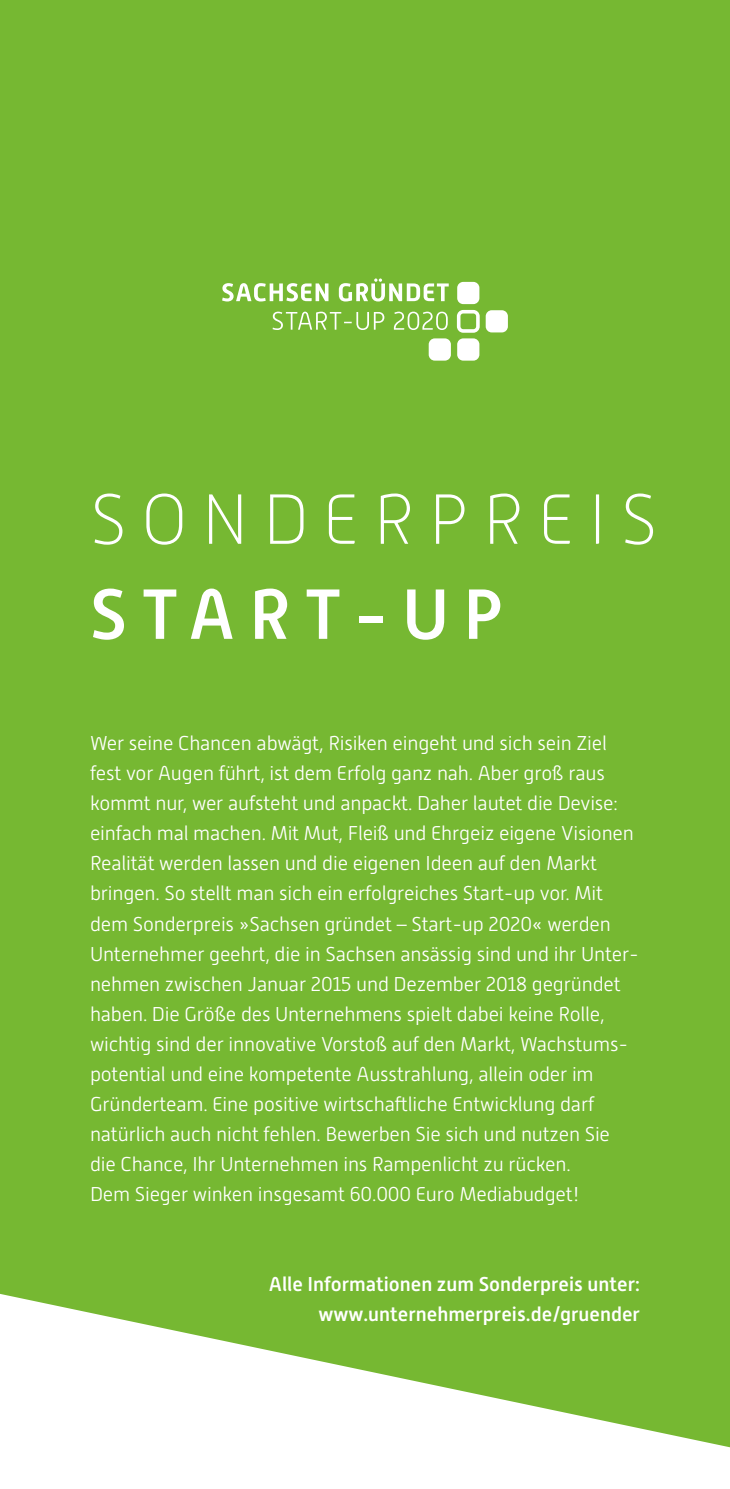
<style>
.page{position:relative;width:730px;height:1489px;background:#fff}
.page>*{position:absolute;margin:0;border:0;box-sizing:border-box;transform-origin:0 0}
.t1{font:100 70.75px "Alwyn New";letter-spacing:.2em;color:#fff}
.t2{font:500 70.75px "Alwyn New";letter-spacing:.2em;color:#fff}
.t3{font:300 20px/30px "Alwyn New";letter-spacing:-.01em;color:#fff}
.t4{font:500 20px/30px "Alwyn New";color:#fff;text-align:right}
</style>
<div class="page">
<div style="left:0;top:0;width:730px;height:1447px;background:#76b832"></div>
<svg style="left:457px;top:310px;width:23px;height:23px"></svg>
<div style="left:486px;top:310px;width:22px;height:22px;background:#fff;border-radius:6px"></div>
<div style="left:457px;top:338px;width:22px;height:22px;background:#fff;border-radius:6px"></div>
<div style="left:429px;top:338px;width:22px;height:22px;background:#fff;border-radius:6px"></div>
<div style="left:457px;top:282px;width:22px;height:22px;background:#fff;border-radius:6px"></div>
<svg style="left:273px;top:311px;width:175px;height:19px;background:#93c75e"></svg>
<svg style="left:222px;top:278px;width:227px;height:23px"></svg>
<h1 class="t1" style="left:90px;top:481px;width:569px">SONDERPREIS</h1>
<h1 class="t2" style="left:90px;top:574px;width:414px">START-UP</h1>
<p class="t3" style="left:90px;top:728px;width:550px">Wer seine Chancen abwägt, Risiken eingeht und sich sein Ziel fest vor Augen führt, ist dem Erfolg ganz nah. Aber groß raus kommt nur, wer aufsteht und anpackt. Daher lautet die Devise: einfach mal machen. Mit Mut, Fleiß und Ehrgeiz eigene Visionen Realität werden lassen und die eigenen Ideen auf den Markt bringen. So stellt man sich ein erfolgreiches Start-up vor. Mit dem Sonderpreis »Sachsen gründet – Start-up 2020« werden Unternehmer geehrt, die in Sachsen ansässig sind und ihr Unter&shy;nehmen zwischen Januar 2015 und Dezember 2018 gegründet haben. Die Größe des Unternehmens spielt dabei keine Rolle, wichtig sind der innovative Vorstoß auf den Markt, Wachstums&shy;potential und eine kompetente Ausstrahlung, allein oder im Gründerteam. Eine positive wirtschaftliche Entwicklung darf natürlich auch nicht fehlen. Bewerben Sie sich und nutzen Sie die Chance, Ihr Unternehmen ins Rampenlicht zu rücken.<br>Dem Sieger winken insgesamt 60.000 Euro Mediabudget!</p>
<p class="t4" style="left:269px;top:1268px;width:373px">Alle Informationen zum Sonderpreis unter: www.unternehmerpreis.de/gruender</p>
</div>
